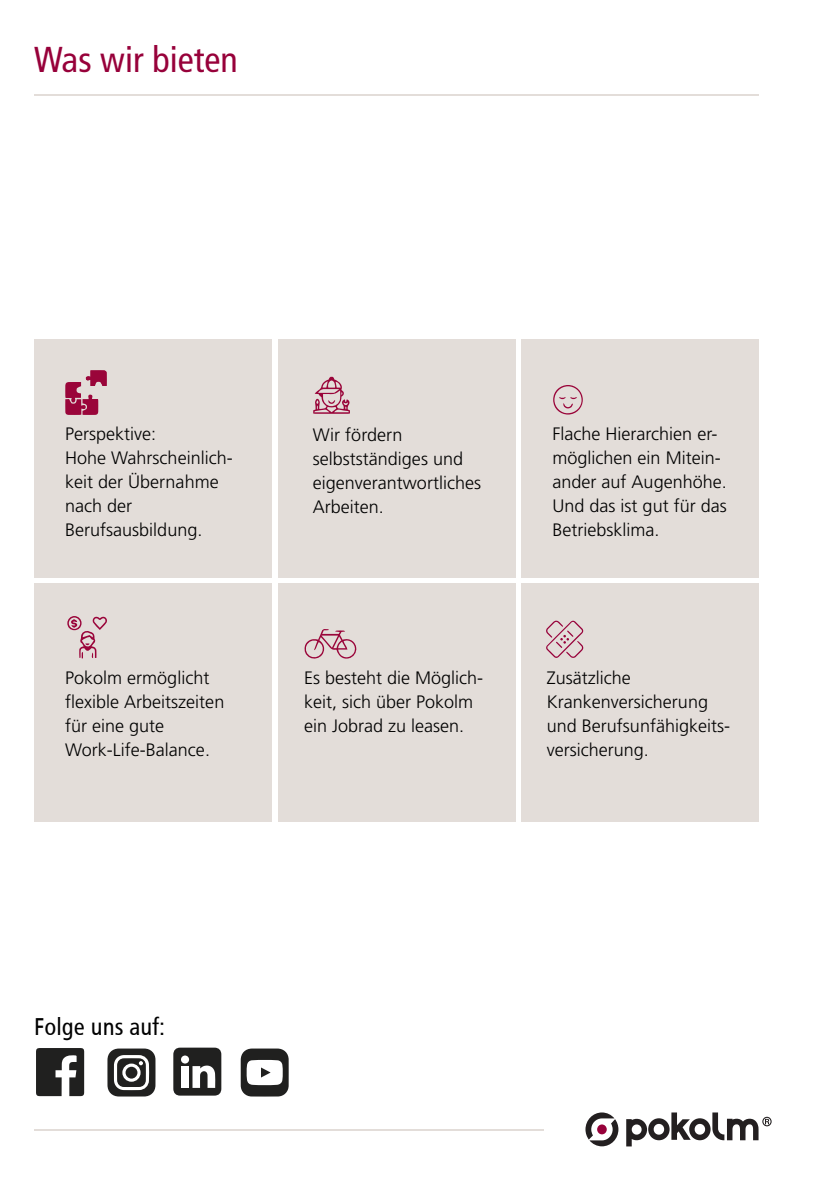
<style>
.page{position:relative;width:840px;height:1191px;background:#fff}
.page>*{position:absolute;margin:0;border:0;box-sizing:border-box;transform-origin:0 0}
.t1{font:condensed 36px "Frutiger LT Std";color:#97013a}
.t2{font:24px "Pokolm Sans Cond";color:#000}
.t3{font:300 18px/24px "Frutiger LT Std";color:#000}
</style>
<div class="page">
<hr style="left:34px;top:94px;width:724px;height:2px;background:#e3ddd9">
<svg style="left:585px;top:1112px;width:33px;height:34px"></svg>
<svg style="left:626px;top:1112px;width:145px;height:34px"></svg>
<hr style="left:34px;top:1129px;width:510px;height:2px;background:#e3ddd9">
<svg style="left:36px;top:1048px;width:48px;height:48px"></svg>
<svg style="left:173px;top:1047px;width:48px;height:48px"></svg>
<div style="left:181px;top:1066px;width:8px;height:22px;background:#fff"></div>
<div style="left:181px;top:1055px;width:8px;height:8px;background:#fff;border-radius:50%"></div>
<svg style="left:240px;top:1048px;width:48px;height:48px"></svg>
<svg style="left:107px;top:1048px;width:48px;height:48px"></svg>
<div style="left:125px;top:1066px;width:12px;height:12px;background:#20201f;border-radius:50%"></div>
<div style="left:278px;top:340px;width:237px;height:238px;background:#e3ddd9"></div>
<div style="left:521px;top:340px;width:237px;height:238px;background:#e3ddd9"></div>
<div style="left:34px;top:584px;width:238px;height:237px;background:#e3ddd9"></div>
<div style="left:278px;top:584px;width:237px;height:237px;background:#e3ddd9"></div>
<div style="left:521px;top:584px;width:237px;height:237px;background:#e3ddd9"></div>
<div style="left:34px;top:340px;width:238px;height:238px;background:#e3ddd9"></div>
<svg style="left:65px;top:370px;width:42px;height:45px"></svg>
<svg style="left:313px;top:377px;width:37px;height:37px"></svg>
<svg style="left:553px;top:385px;width:29px;height:29px"></svg>
<svg style="left:67px;top:616px;width:40px;height:42px"></svg>
<svg style="left:304px;top:629px;width:53px;height:30px"></svg>
<svg style="left:546px;top:620px;width:37px;height:38px"></svg>
<p class="t1" style="left:34px;top:38px;width:205px">Was wir bieten</p>
<p class="t3" style="left:65px;top:422px;width:92px">Perspektive:</p>
<p class="t3" style="left:65px;top:446px;width:169px">Hohe Wahrscheinlich&shy;keit der Übernahme nach der</p>
<p class="t3" style="left:65px;top:518px;width:139px">Berufsausbildung.</p>
<p class="t3" style="left:65px;top:666px;width:160px">Pokolm ermöglicht flexible Arbeitszeiten für eine gute</p>
<p class="t3" style="left:65px;top:738px;width:146px">Work-Life-Balance.</p>
<p class="t3" style="left:313px;top:423px;width:91px">Wir fördern</p>
<p class="t3" style="left:313px;top:447px;width:169px">selbstständiges und eigenverantwortliches<br>Arbeiten.</p>
<p class="t3" style="left:552px;top:422px;width:176px">Flache Hierarchien er&shy;möglichen ein Mitein&shy;ander auf Augenhöhe.<br>Und das ist gut für das<br>Betriebsklima.</p>
<p class="t3" style="left:304px;top:666px;width:181px">Es besteht die Möglich&shy;keit, sich über Pokolm ein Jobrad zu leasen.</p>
<p class="t3" style="left:546px;top:665px;width:85px">Zusätzliche</p>
<p class="t3" style="left:546px;top:689px;width:185px">Krankenversicherung und Berufsunfähigkeits&shy;versicherung.</p>
<p class="t2" style="left:34px;top:1013px;width:132px">Folge uns auf:</p>
</div>
